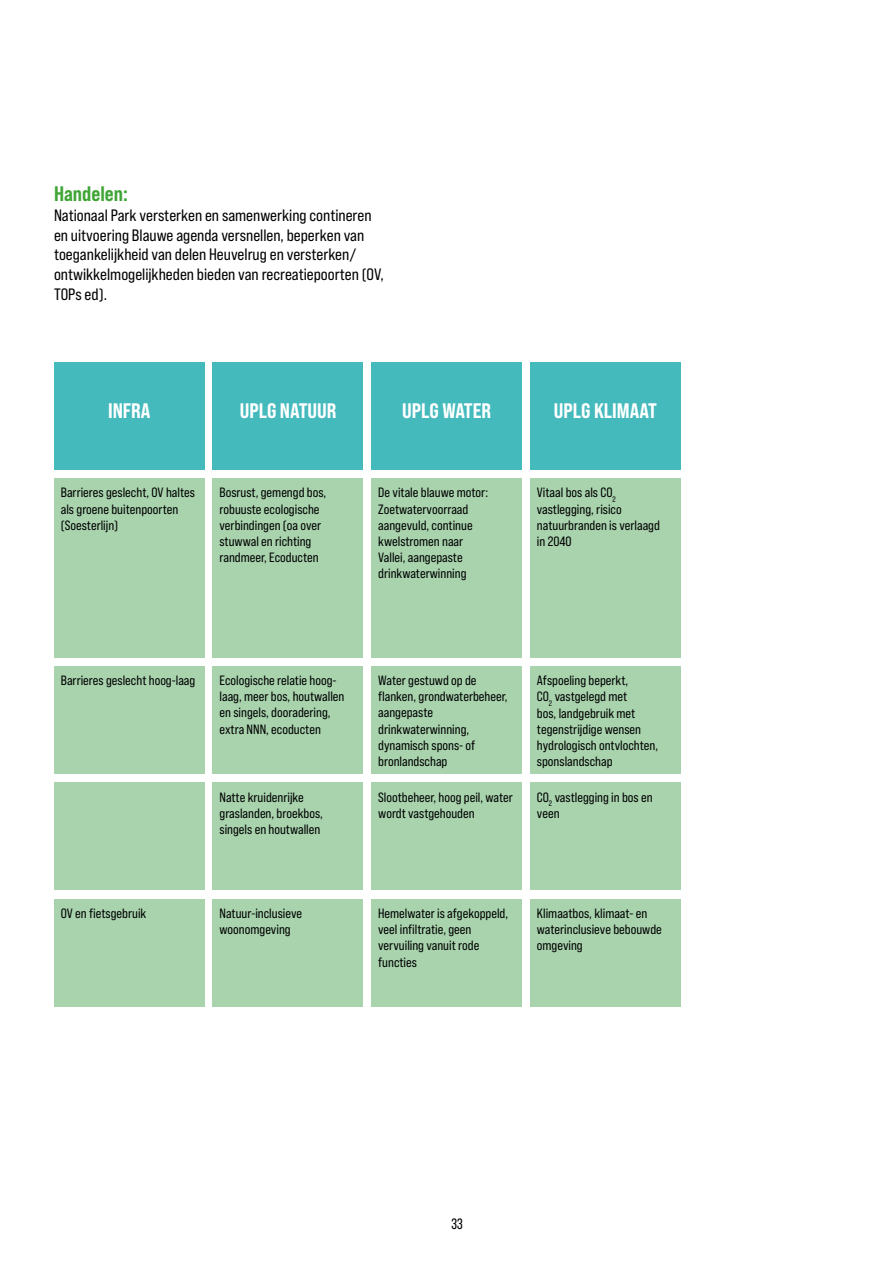
<style>
.page{position:relative;width:893px;height:1263px;background:#fff}
.page>*{position:absolute;margin:0;border:0;box-sizing:border-box;transform-origin:0 0}
.t1{font:21px "Bebas Neue Pro Sm E Eb";color:#fff}
.t2{font:21px "Bebas Neue Pro Sm E Eb";color:#3fa535}
.t3{font:16.5px/19.8px "Bebas Neue Pro Sm E Rg";color:#000}
.t4{font:15px "Bebas Neue Pro";color:#000}
.t5{font:13.5px/16.2px "Bebas Neue Pro Sm E Rg";color:#000}
</style>
<div class="page">
<div style="left:54px;top:362px;width:150px;height:107px;background:#45babd"></div>
<div style="left:213px;top:362px;width:150px;height:107px;background:#45babd"></div>
<div style="left:371px;top:362px;width:151px;height:107px;background:#45babd"></div>
<div style="left:530px;top:362px;width:150px;height:107px;background:#45babd"></div>
<div style="left:54px;top:478px;width:150px;height:179px;background:#a8d3ad"></div>
<div style="left:213px;top:478px;width:150px;height:179px;background:#a8d3ad"></div>
<div style="left:371px;top:478px;width:151px;height:179px;background:#a8d3ad"></div>
<div style="left:530px;top:478px;width:150px;height:179px;background:#a8d3ad"></div>
<div style="left:54px;top:666px;width:150px;height:108px;background:#a8d3ad"></div>
<div style="left:213px;top:666px;width:150px;height:108px;background:#a8d3ad"></div>
<div style="left:371px;top:666px;width:151px;height:108px;background:#a8d3ad"></div>
<div style="left:530px;top:666px;width:150px;height:108px;background:#a8d3ad"></div>
<div style="left:54px;top:782px;width:150px;height:108px;background:#a8d3ad"></div>
<div style="left:213px;top:782px;width:150px;height:108px;background:#a8d3ad"></div>
<div style="left:371px;top:782px;width:151px;height:108px;background:#a8d3ad"></div>
<div style="left:530px;top:782px;width:150px;height:108px;background:#a8d3ad"></div>
<div style="left:54px;top:899px;width:150px;height:107px;background:#a8d3ad"></div>
<div style="left:213px;top:899px;width:150px;height:107px;background:#a8d3ad"></div>
<div style="left:371px;top:899px;width:151px;height:107px;background:#a8d3ad"></div>
<div style="left:530px;top:899px;width:150px;height:107px;background:#a8d3ad"></div>
<h1 class="t2" style="left:54px;top:181px;width:75px">Handelen:</h1>
<p class="t3" style="left:54px;top:205px;width:331px">Nationaal Park versterken en samenwerking contineren en uitvoering Blauwe agenda versnellen, beperken van toegankelijkheid van delen Heuvelrug en versterken/ ontwikkelmogelijkheden bieden van recreatiepoorten (OV, TOPs ed).</p>
<h1 class="t1" style="left:108px;top:398px;width:44px">INFRA</h1>
<h1 class="t1" style="left:240px;top:398px;width:98px">UPLG NATUUR</h1>
<h1 class="t1" style="left:402px;top:398px;width:90px">UPLG WATER</h1>
<h1 class="t1" style="left:554px;top:398px;width:105px">UPLG KLIMAAT</h1>
<p class="t5" style="left:61px;top:484px;width:136px">Barrieres geslecht, OV haltes als groene buitenpoorten (Soesterlijn)</p>
<p class="t5" style="left:220px;top:484px;width:108px">Bosrust, gemengd bos, robuuste ecologische verbindingen (oa over stuwwal en richting randmeer, Ecoducten</p>
<p class="t5" style="left:378px;top:484px;width:112px">De vitale blauwe motor:<br>Zoetwatervoorraad aangevuld, continue kwelstromen naar<br>Vallei, aangepaste drinkwaterwinning</p>
<p class="t5" style="left:537px;top:484px;width:125px">Vitaal bos als CO<sub>2 </sub>vastlegging, risico natuurbranden is verlaagd in 2040</p>
<p class="t5" style="left:61px;top:672px;width:136px">Barrieres geslecht hoog-laag</p>
<p class="t5" style="left:220px;top:672px;width:126px">Ecologische relatie hoog&shy;laag, meer bos, houtwallen en singels, dooradering, extra NNN, ecoducten</p>
<p class="t5" style="left:378px;top:672px;width:131px">Water gestuwd op de flanken, grondwaterbeheer, aangepaste drinkwaterwinning, dynamisch spons- of bronlandschap</p>
<p class="t5" style="left:537px;top:672px;width:123px">Afspoeling beperkt,<br>CO<sub>2</sub> vastgelegd met<br>bos, landgebruik met tegenstrijdige wensen hydrologisch ontvlochten, sponslandschap</p>
<p class="t5" style="left:220px;top:789px;width:105px">Natte kruidenrijke graslanden, broekbos, singels en houtwallen</p>
<p class="t5" style="left:378px;top:789px;width:136px">Slootbeheer, hoog peil, water wordt vastgehouden</p>
<p class="t5" style="left:537px;top:789px;width:117px">CO<sub>2</sub> vastlegging in bos en veen</p>
<p class="t5" style="left:61px;top:905px;width:87px">OV en fietsgebruik</p>
<p class="t5" style="left:220px;top:905px;width:84px">Natuur-inclusieve woonomgeving</p>
<p class="t5" style="left:378px;top:905px;width:131px">Hemelwater is afgekoppeld, veel infiltratie, geen vervuiling vanuit rode functies</p>
<p class="t5" style="left:537px;top:905px;width:126px">Klimaatbos, klimaat- en waterinclusieve bebouwde omgeving</p>
<p class="t4" style="left:451px;top:1215px;width:13px">33</p>
</div>
